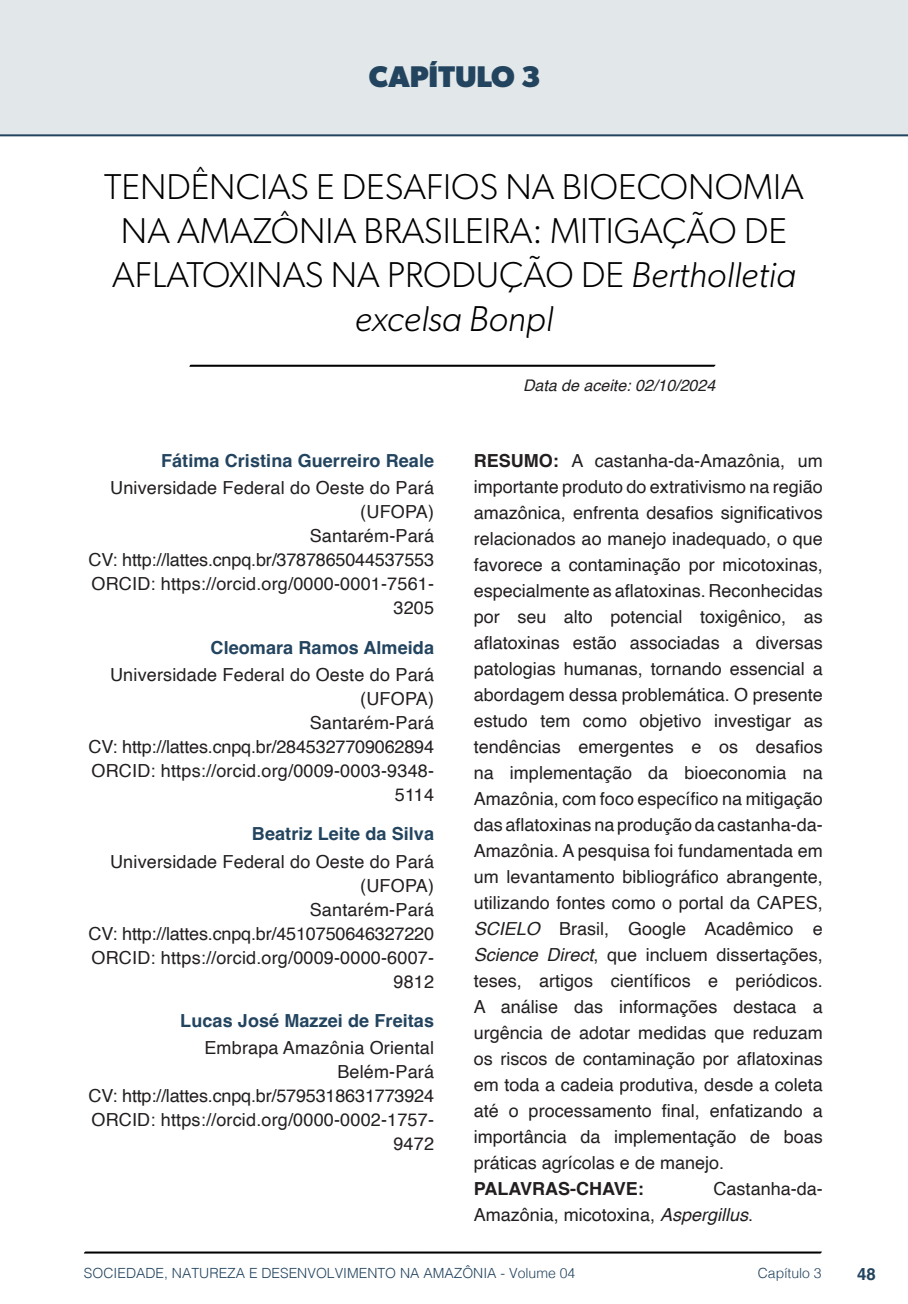
<style>
.page{position:relative;width:908px;height:1304px;background:#fff}
.page>*{position:absolute;margin:0;border:0;box-sizing:border-box;transform-origin:0 0}
.t1{font:300 36px/44px "Gibson";color:#000;text-align:center}
.t2{font:700 30px "Gibson";color:#23445f}
.t3{font:18px/26px "Helvetica";letter-spacing:.01em;color:#231f20;text-align:right}
.t4{font:700 18px "Helvetica";letter-spacing:.005em;color:#23445f}
.t5{font:700 18px "Helvetica";color:#231f20}
.t6{font:700 16.8px "Helvetica";color:#23445f}
.t7{font:italic 16px "Helvetica";color:#231f20}
.t8{font:300 14px "Helvetica";color:#23445f}
.s1{font-style:italic}
.s2{font-weight:700}
</style>
<div class="page">
<svg style="left:84px;top:1251px;width:737px;height:3px;background:#515151"></svg>
<svg style="left:189px;top:364px;width:526px;height:3px;background:#4f4f4f"></svg>
<div style="left:0;top:0;width:907px;height:136px;background:#e2e7e9"></div>
<div style="left:44px;top:72px;width:68px;height:61px;background:#e2e7e9"></div>
<h2 class="t2" style="left:369px;top:58px;width:173px">CAPÍTULO 3</h2>
<h1 class="t1" style="left:104px;top:164px;width:701px">TENDÊNCIAS E DESAFIOS NA BIOECONOMIA<br>NA AMAZÔNIA BRASILEIRA: MITIGAÇÃO DE<br>AFLATOXINAS NA PRODUÇÃO DE <span class="s1">Bertholletia excelsa Bonpl</span></h1>
<p class="t4" style="left:161px;top:450px;width:274px">Fátima Cristina Guerreiro Reale</p>
<p class="t3" style="left:88px;top:477px;width:347px;line-height:24px">Universidade Federal do Oeste do Pará (UFOPA)<br>Santarém-Pará<br>CV: http://lattes.cnpq.br/3787865044537553<br>ORCID: https://orcid.org/0000-0001-7561-<br>3205</p>
<p class="t4" style="left:210px;top:636px;width:225px">Cleomara Ramos Almeida</p>
<p class="t3" style="left:88px;top:663px;width:347px;line-height:24px">Universidade Federal do Oeste do Pará (UFOPA)<br>Santarém-Pará<br>CV: http://lattes.cnpq.br/2845327709062894<br>ORCID: https://orcid.org/0009-0003-9348-<br>5114</p>
<p class="t4" style="left:252px;top:823px;width:183px">Beatriz Leite da Silva</p>
<p class="t3" style="left:88px;top:850px;width:347px;line-height:24px">Universidade Federal do Oeste do Pará (UFOPA)<br>Santarém-Pará<br>CV: http://lattes.cnpq.br/4510750646327220<br>ORCID: https://orcid.org/0009-0000-6007-<br>9812</p>
<p class="t4" style="left:180px;top:1010px;width:255px">Lucas José Mazzei de Freitas</p>
<p class="t3" style="left:88px;top:1037px;width:347px;line-height:24px">Embrapa Amazônia Oriental<br>Belém-Pará<br>CV: http://lattes.cnpq.br/5795318631773924<br>ORCID: https://orcid.org/0000-0002-1757-<br>9472</p>
<p class="t7" style="left:523px;top:373px;width:194px">Data de aceite: 02/10/2024</p>
<p class="t3" style="left:473px;top:448px;width:350px;text-align:justify"><span class="s2">RESUMO:</span> A castanha-da-Amazônia, um importante produto do extrativismo na região amazônica, enfrenta desafios significativos relacionados ao manejo inadequado, o que favorece a contaminação por micotoxinas, especialmente as aflatoxinas. Reconhecidas por seu alto potencial toxigênico, as aflatoxinas estão associadas a diversas patologias humanas, tornando essencial a abordagem dessa problemática. O presente estudo tem como objetivo investigar as tendências emergentes e os desafios na implementação da bioeconomia na Amazônia, com foco específico na mitigação das aflatoxinas na produção da castanha-da-Amazônia. A pesquisa foi fundamentada em um levantamento bibliográfico abrangente, utilizando fontes como o portal da CAPES, <span class="s1">SCIELO</span> Brasil, Google Acadêmico e <span class="s1">Science Direct</span>, que incluem dissertações, teses, artigos científicos e periódicos.<br>A análise das informações destaca a urgência de adotar medidas que reduzam os riscos de contaminação por aflatoxinas em toda a cadeia produtiva, desde a coleta até o processamento final, enfatizando a importância da implementação de boas práticas agrícolas e de manejo.</p>
<p class="t5" style="left:473px;top:1177px;width:172px">PALAVRAS-CHAVE:</p>
<p class="t3" style="left:473px;top:1176px;width:350px;text-align:left;text-indent:240px">Castanha-da-<br>Amazônia, micotoxina, <span class="s1">Aspergillus</span>.</p>
<p class="t8" style="left:84px;top:1261px;width:492px">SOCIEDADE, NATUREZA E DESENVOLVIMENTO NA AMAZÔNIA - Volume 04</p>
<p class="t8" style="left:757px;top:1261px;width:65px">Capítulo 3</p>
<p class="t6" style="left:856px;top:1264px;width:20px">48</p>
</div>
